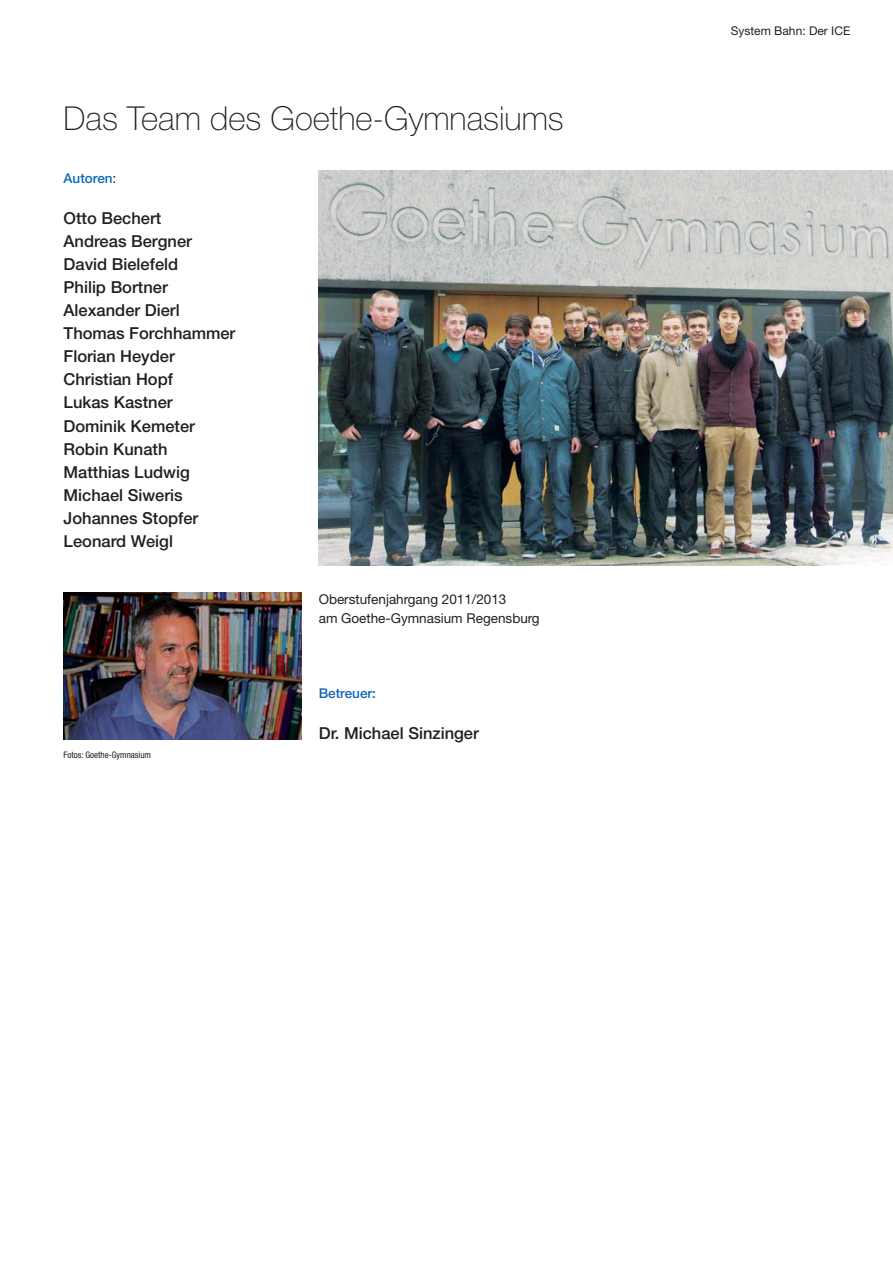
<style>
.page{position:relative;width:893px;height:1263px;background:#fff}
.page>*{position:absolute;margin:0;border:0;box-sizing:border-box;transform-origin:0 0}
.t1{font:100 33px "Helvetica Neue CE";color:#231f20}
.t2{font:500 16.5px/23.1px "Helvetica Neue";color:#231f20}
.t3{font:13.5px/18.9px "Helvetica Neue";color:#231f20}
.t4{font:500 13.5px "Helvetica Neue";color:#0f68b3}
.t5{font:12px "Helvetica Neue";color:#231f20}
.t6{font:condensed 9px "Helvetica Neue";color:#231f20}
.s1{font-weight:400;color:#231f20}
</style>
<div class="page">
<img style="left:319px;top:170px;width:573px;height:396px">
<img style="left:64px;top:593px;width:238px;height:146px">
<h1 class="t1" style="left:64px;top:106px;width:502px">Das Team des Goethe-Gymnasiums</h1>
<p class="t4" style="left:64px;top:173px;width:54px">Autoren<span class="s1">:</span></p>
<p class="t2" style="left:64px;top:208px;width:173px">Otto Bechert<br>Andreas Bergner<br>David Bielefeld<br>Philip Bortner<br>Alexander Dierl<br>Thomas Forchhammer<br>Florian Heyder<br>Christian Hopf<br>Lukas Kastner<br>Dominik Kemeter<br>Robin Kunath<br>Matthias Ludwig<br>Michael Siweris<br>Johannes Stopfer<br>Leonard Weigl</p>
<p class="t6" style="left:64px;top:751px;width:89px">Fotos: Goethe-Gymnasium</p>
<p class="t3" style="left:319px;top:591px;width:222px">Oberstufenjahrgang 2011/2013<br>am Goethe-Gymnasium Regensburg</p>
<p class="t4" style="left:319px;top:689px;width:59px">Betreuer:</p>
<p class="t2" style="left:319px;top:723px;width:162px">Dr. Michael Sinzinger</p>
<p class="t5" style="left:731px;top:27px;width:121px">System Bahn: Der ICE</p>
</div>
